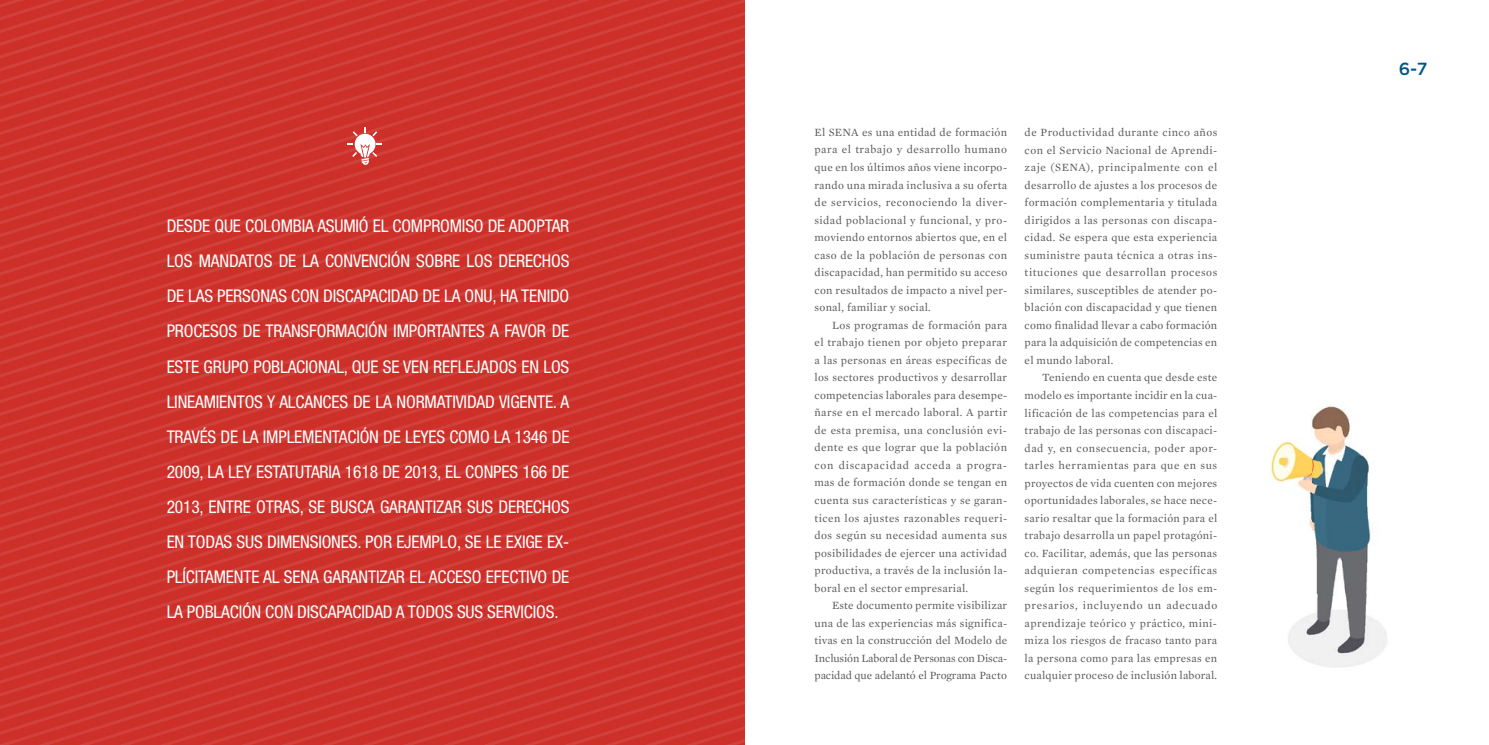
<style>
.page{position:relative;width:1489px;height:745px;background:#fff}
.page>*{position:absolute;margin:0;border:0;box-sizing:border-box;transform-origin:0 0}
.t1{font:condensed 17.5px/35px "Helvetica Neue LT Std";letter-spacing:-.01em;color:#fff;text-align:justify}
.t2{font:500 17.5px "Gotham";color:#005783}
.t3{font:11.25px/17.5px "Mercury Text G1";letter-spacing:.015em;color:#58595b;text-align:justify}
</style>
<div class="page">
<svg style="left:0;top:0;width:744px;height:744px;background:#cd332d"></svg>
<svg style="left:348px;top:127px;width:34px;height:38px"></svg>
<img style="left:1288px;top:592px;width:99px;height:75px">
<img style="left:1311px;top:438px;width:60px;height:154px">
<img style="left:1270px;top:441px;width:41px;height:87px">
<img style="left:1310px;top:406px;width:40px;height:32px">
<p class="t1" style="left:167px;top:208px;width:404px">DESDE QUE COLOMBIA ASUMIÓ EL COMPROMISO DE ADOPTAR LOS MANDATOS DE LA CONVENCIÓN SOBRE LOS DERECHOS DE LAS PERSONAS CON DISCAPACIDAD DE LA ONU , HA TENIDO PROCESOS DE TRANSFORMACIÓN IMPORTANTES A FAVOR DE ESTE GRUPO POBLACIONAL, QUE SE VEN REFLEJADOS EN LOS LINEAMIENTOS Y ALCANCES DE LA NORMATIVIDAD VIGENTE. A TRAVÉS DE LA IMPLEMENTACIÓN DE LEYES COMO LA 1346 DE 2009, LA LEY ESTATUTARIA 1618 DE 2013, EL CON PES 166 DE 2013, ENTRE OTRAS, SE BUSCA GARANTIZAR SUS DERECHOS EN TODAS SUS DIMENSIONES. POR EJEMPLO, SE LE EXIGE EX-PLÍCITAMENTE AL SENA</p>
<h1 class="t1" style="left:167px;top:558px;width:404px;text-indent:156px">GARANTIZAR EL ACCESO EFECTIVO DE<br>LA POBLACIÓN CON DISCAPACIDAD A TODOS SUS SERVICIOS.</h1>
<p class="t3" style="left:814px;top:123px;width:194px">El SENA es una entidad de formación para el trabajo y desarrollo humano que en los últimos años viene incorpo&shy;rando una mirada inclusiva a su oferta de servicios, reconociendo la diver&shy;sidad poblacional y funcional, y pro&shy;moviendo entornos abiertos que, en el caso de la población de personas con discapacidad, han permitido su acceso con resultados de impacto a nivel per&shy;sonal, familiar y social.</p>
<p class="t3" style="left:814px;top:316px;width:194px;text-indent:18px">Los programas de formación para el trabajo tienen por objeto preparar a las personas en áreas específicas de los sectores productivos y desarrollar competencias laborales para desempe&shy;ñarse en el mercado laboral. A partir de esta premisa, una conclusión evi&shy;dente es que lograr que la población con discapacidad acceda a progra&shy;mas de formación donde se tengan en cuenta sus características y se garan&shy;ticen los ajustes razonables requeri&shy;dos según su necesidad aumenta sus posibilidades de ejercer una actividad productiva, a través de la inclusión la&shy;boral en el sector empresarial.</p>
<p class="t3" style="left:814px;top:596px;width:194px;text-indent:18px">Este documento permite visibilizar una de las experiencias más significa&shy;tivas en la construcción del Modelo de Inclusión Laboral de Personas con Disca&shy;pacidad que adelantó el Programa Pacto</p>
<p class="t3" style="left:1024px;top:124px;width:194px">de Productividad durante cinco años con el Servicio Nacional de Aprendi&shy;zaje (SENA), principalmente con el desarrollo de ajustes a los procesos de formación complementaria y titulada dirigidos a las personas con discapa&shy;cidad. Se espera que esta experiencia suministre pauta técnica a otras ins&shy;tituciones que desarrollan procesos similares, susceptibles de atender po&shy;blación con discapacidad y que tienen como finalidad llevar a cabo formación para la adquisición de competencias en el mundo laboral.</p>
<p class="t3" style="left:1024px;top:369px;width:194px;text-indent:18px">Teniendo en cuenta que desde este modelo es importante incidir en la cua&shy;lificación de las competencias para el trabajo de las personas con discapaci&shy;dad y, en consecuencia, poder apor&shy;tarles herramientas para que en sus proyectos de vida cuenten con mejores oportunidades laborales, se hace nece&shy;sario resaltar que la formación para el trabajo desarrolla un papel protagóni&shy;co. Facilitar, además, que las personas adquieran competencias específicas según los requerimientos de los em&shy;presarios, incluyendo un adecuado aprendizaje teórico y práctico, mini&shy;miza los riesgos de fracaso tanto para la persona como para las empresas en cualquier proceso de inclusión laboral.</p>
<h1 class="t2" style="left:1398px;top:58px;width:30px">6-7</h1>
</div>
